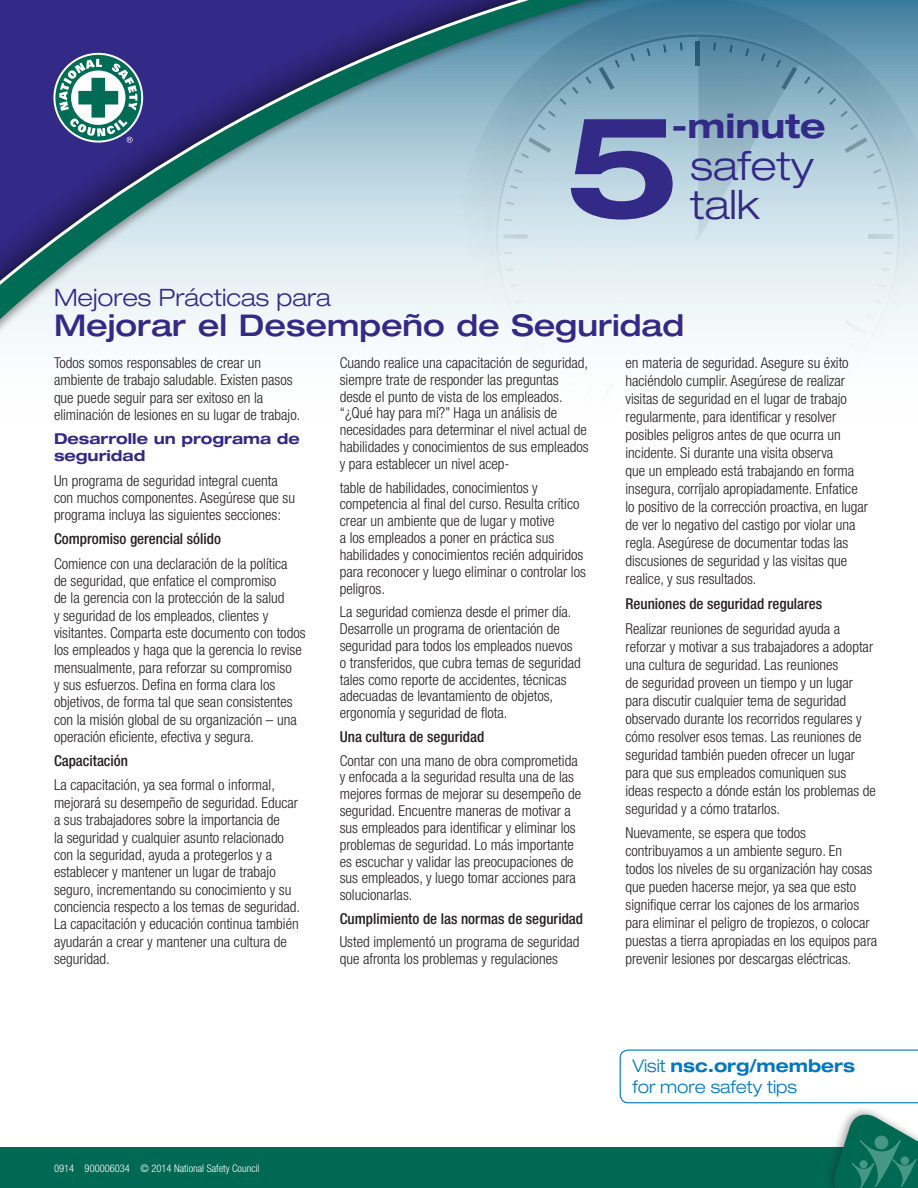
<style>
.page{position:relative;width:918px;height:1188px;background:#fff}
.page>*{position:absolute;margin:0;border:0;box-sizing:border-box;transform-origin:0 0}
.t1{font:700 expanded 140.85px "Helvetica Neue LT Std";color:#332986}
.t2{font:300 expanded 40.5px/38.8px "Helvetica Neue LT Std";color:#332986}
.t3{font:700 expanded 33.6px "Helvetica Neue LT Std";color:#332986}
.t4{font:500 expanded 30px "Helvetica Neue LT Std";color:#332986}
.t5{font:300 expanded 24px "Helvetica Neue LT Std";color:#332986}
.t6{font:700 expanded 17.55px "Helvetica Neue LT Std";color:#0077c0}
.t7{font:300 expanded 17.55px "Helvetica Neue LT Std";color:#0077c0}
.t8{font:300 condensed 15px/18px "Helvetica Neue LT Std";color:#231f20}
.t9{font:500 condensed 15px "Helvetica Neue LT Std";color:#231f20}
.t10{font:700 expanded 15px/17.4px "Helvetica Neue LT Std";color:#332986}
.t11{font:300 condensed 10.5px "Helvetica Neue LT Std";color:#fff}
.s1{font-weight:300}
</style>
<div class="page">
<svg style="left:709px;top:0;width:209px;height:349px;background:#abc7d4"></svg>
<div style="left:0;top:0;width:709px;height:354px;background:#231f20;opacity:.45"></div>
<svg style="left:0;top:0;width:702px;height:345px;fill:#f1f7f9"></svg>
<svg style="left:0;top:0;width:636px;height:311px;background:#889bba"></svg>
<svg style="left:53px;top:53px;width:90px;height:90px"></svg>
<svg style="left:55px;top:55px;width:86px;height:86px"></svg>
<svg style="left:59px;top:59px;width:78px;height:84px"></svg>
<div style="left:0;top:1147px;width:918px;height:41px;background:#006953"></div>
<svg style="left:619px;top:1049px;width:299px;height:139px"></svg>
<div style="left:901px;top:1157px;width:8px;height:7px;background:#469786;border-radius:50%"></div>
<div style="left:901px;top:1157px;width:8px;height:8px;border:1px solid #469786;border-radius:50%"></div>
<h3 class="t3" style="left:671px;top:105px;width:156px">-minute</h3>
<h1 class="t1" style="left:565px;top:78px;width:116px">5</h1>
<h2 class="t2" style="left:691px;top:146px;width:124px">safety talk</h2>
<h3 class="t5" style="left:54px;top:283px;width:278px">Mejores Prácticas para</h3>
<h3 class="t4" style="left:54px;top:307px;width:632px">Mejorar el Desempeño de Seguridad</h3>
<p class="t8" style="left:54px;top:354px;width:248px;line-height:17.4px">Todos somos responsables de crear un ambiente de trabajo saludable. Existen pasos que puede seguir para ser exitoso en la eliminación de lesiones en su lugar de trabajo.</p>
<p class="t10" style="left:54px;top:430px;width:247px">Desarrolle un programa de seguridad</p>
<p class="t8" style="left:54px;top:471px;width:243px;line-height:17.4px">Un programa de seguridad integral cuenta con muchos componentes. Asegúrese que su programa incluya las siguientes secciones:</p>
<p class="t9" style="left:54px;top:530px;width:169px">Compromiso gerencial sólido</p>
<p class="t8" style="left:54px;top:554px;width:253px;line-height:17.4px">Comience con una declaración de la política<br>de seguridad, que enfatice el compromiso<br>de la gerencia con la protección de la salud<br>y seguridad de los empleados, clientes y visitantes. Comparta este documento con todos los empleados y haga que la gerencia lo revise mensualmente, para reforzar su compromiso<br>y sus esfuerzos. Defina en forma clara los objetivos, de forma tal que sean consistentes con la misión global de su organización – una operación eficiente, efectiva y segura.</p>
<p class="t9" style="left:54px;top:752px;width:76px">Capacitación</p>
<p class="t8" style="left:54px;top:776px;width:248px;line-height:17.4px">La capacitación, ya sea formal o informal, mejorará su desempeño de seguridad. Educar a sus trabajadores sobre la importancia de<br>la seguridad y cualquier asunto relacionado con la seguridad, ayuda a protegerlos y a establecer y mantener un lugar de trabajo seguro, incrementando su conocimiento y su conciencia respecto a los temas de seguridad.<br>La capacitación y educación continua también ayudarán a crear y mantener una cultura de seguridad.</p>
<p class="t8" style="left:340px;top:354px;width:250px;line-height:16.8px">Cuando realice una capacitación de seguridad, siempre trate de responder las preguntas desde el punto de vista de los empleados. “¿Qué hay para mí?” Haga un análisis de necesidades para determinar el nivel actual de habilidades y conocimientos de sus empleados y para establecer un nivel acep-</p>
<p class="t8" style="left:340px;top:479px;width:248px;line-height:16.8px">table de habilidades, conocimientos y competencia al final del curso. Resulta crítico crear un ambiente que de lugar y motive<br>a los empleados a poner en práctica sus habilidades y conocimientos recién adquiridos para reconocer y luego eliminar o controlar los peligros.</p>
<p class="t8" style="left:340px;top:603px;width:242px;line-height:16.8px">La seguridad comienza desde el primer día.<br>Desarrolle un programa de orientación de seguridad para todos los empleados nuevos o transferidos, que cubra temas de seguridad tales como reporte de accidentes, técnicas adecuadas de levantamiento de objetos, ergonomía y seguridad de flota.</p>
<p class="t9" style="left:340px;top:728px;width:146px">Una cultura de seguridad</p>
<p class="t8" style="left:340px;top:752px;width:243px;line-height:16.8px">Contar con una mano de obra comprometida y enfocada a la seguridad resulta una de las mejores formas de mejorar su desempeño de seguridad. Encuentre maneras de motivar a sus empleados para identificar y eliminar los problemas de seguridad. Lo más importante es escuchar y validar las preocupaciones de sus empleados, y luego tomar acciones para solucionarlas.</p>
<p class="t9" style="left:340px;top:910px;width:245px">Cumplimiento de las normas de seguridad</p>
<p class="t8" style="left:340px;top:934px;width:241px;line-height:16.8px">Usted implementó un programa de seguridad que afronta los problemas y regulaciones</p>
<p class="t8" style="left:626px;top:354px;width:244px">en materia de seguridad. Asegure su éxito haciéndolo cumplir. Asegúrese de realizar visitas de seguridad en el lugar de trabajo regularmente, para identificar y resolver posibles peligros antes de que ocurra un incidente. Si durante una visita observa<br>que un empleado está trabajando en forma insegura, corríjalo apropiadamente. Enfatice lo positivo de la corrección proactiva, en lugar de ver lo negativo del castigo por violar una regla. Asegúrese de documentar todas las discusiones de seguridad y las visitas que realice, y sus resultados.</p>
<p class="t9" style="left:626px;top:595px;width:198px">Reuniones de seguridad regulares</p>
<p class="t8" style="left:626px;top:619px;width:252px">Realizar reuniones de seguridad ayuda a reforzar y motivar a sus trabajadores a adoptar una cultura de seguridad. Las reuniones<br>de seguridad proveen un tiempo y un lugar para discutir cualquier tema de seguridad observado durante los recorridos regulares y cómo resolver esos temas. Las reuniones de seguridad también pueden ofrecer un lugar para que sus empleados comuniquen sus ideas respecto a dónde están los problemas de seguridad y a cómo tratarlos.</p>
<p class="t8" style="left:626px;top:824px;width:253px">Nuevamente, se espera que todos contribuyamos a un ambiente seguro. En<br>todos los niveles de su organización hay cosas que pueden hacerse mejor, ya sea que esto signifique cerrar los cajones de los armarios para eliminar el peligro de tropiezos, o colocar puestas a tierra apropiadas en los equipos para prevenir lesiones por descargas eléctricas.</p>
<p class="t6" style="left:632px;top:1055px;width:224px"><span class="s1">Visit</span> nsc.org/members</p>
<p class="t11" style="left:54px;top:1163px;width:207px">0914 900006034 © 2014 National Safety Council</p>
<p class="t7" style="left:632px;top:1076px;width:166px">for more safety tips</p>
</div>
